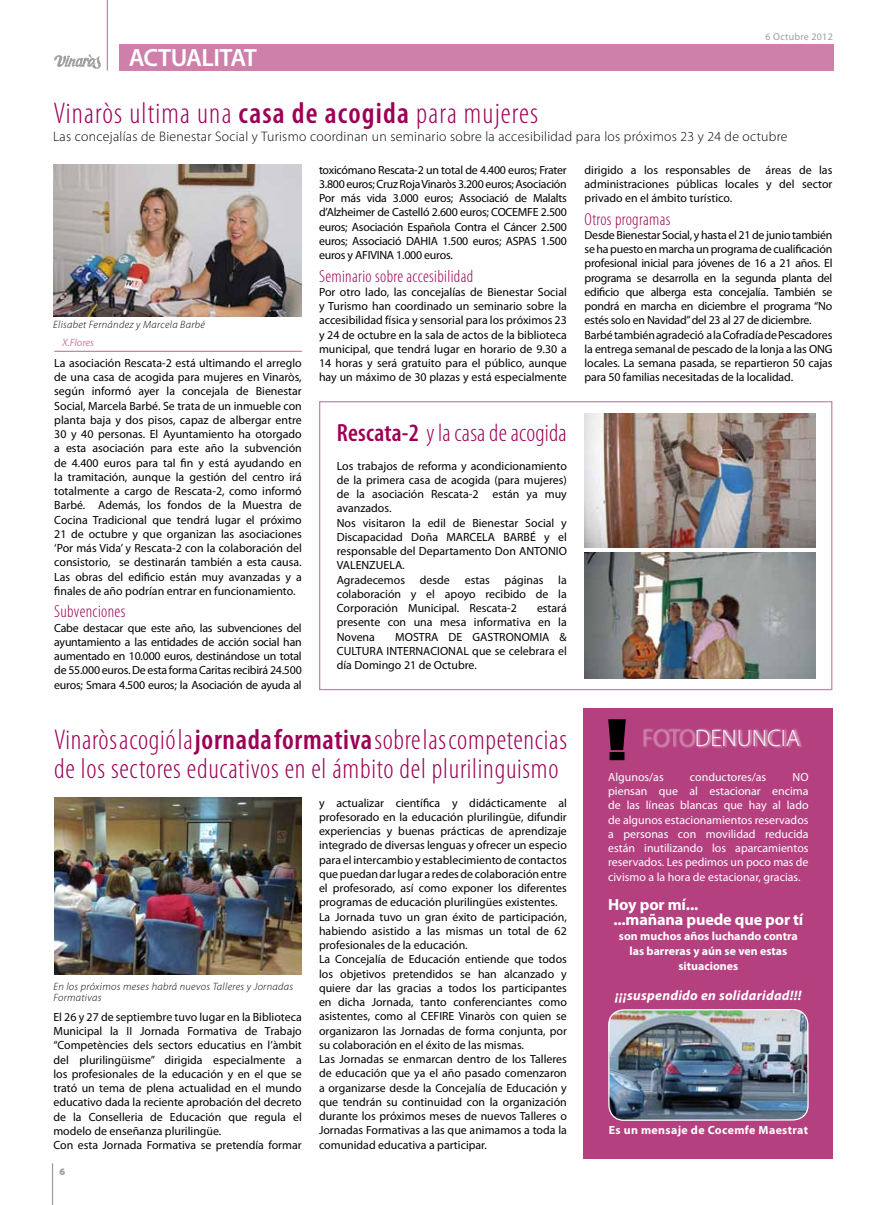
<style>
.page{position:relative;width:886px;height:1205px;background:#fff}
.page>*{position:absolute;margin:0;border:0;box-sizing:border-box;transform-origin:0 0}
.t1{font:300 condensed 30px "Myriad Pro";letter-spacing:.04em;color:#9c0055}
.t2{font:300 condensed 28.75px/28.8px "Myriad Pro";letter-spacing:.025em;color:#9c0055}
.t3{font:300 condensed 25px "Myriad Pro";letter-spacing:.01em;color:#9c0055}
.t4{font:600 25px "Myriad Pro";letter-spacing:-.02em;color:#fff}
.t5{font:300 24px "Myriad Pro";color:#fff}
.t6{font:300 condensed 17.5px "Myriad Pro";letter-spacing:.02em;color:#9c0055}
.t7{font:700 16.25px/15px "Myriad Pro";letter-spacing:-.01em;color:#fff}
.t8{font:300 13.75px "Myriad Pro";letter-spacing:.02em;color:#000}
.t9{font:italic 700 13.75px "Myriad Pro";letter-spacing:.02em;color:#fff}
.t10{font:11.88px/14.2px "Myriad Pro";color:#000;text-align:justify}
.t11{font:11.88px/14.2px "Myriad Pro";letter-spacing:-.02em;color:#000}
.t12{font:11.88px/14.2px "Myriad Pro";color:#fff;text-align:justify}
.t13{font:700 11.88px/15px "Myriad Pro";color:#fff;text-align:center}
.t14{font:700 11.88px "Myriad Pro";letter-spacing:.03em;color:#fff}
.t15{font:italic 300 10.62px/11.2px "Myriad Pro";letter-spacing:.03em;color:#000}
.t16{font:italic 10.62px "Myriad Pro";letter-spacing:-.01em;color:#ce80aa}
.t17{font:10px "Myriad Pro";letter-spacing:.025em;color:#9c9e9f}
.t18{font:900 10px "Myriad Pro";color:#9c9e9f}
.s1{font-weight:600}
.s2{color:#ce80aa}
</style>
<div class="page">
<hr style="left:52px;top:1163px;width:1px;height:42px;background:#9c9e9f">
<svg style="left:54px;top:54px;width:47px;height:15px"></svg>
<div style="left:119px;top:44px;width:714px;height:27px;background:#ce80aa"></div>
<hr style="left:107px;top:0;width:1px;height:71px;background:#ce80aa">
<hr style="left:54px;top:351px;width:248px;height:1px;background:#ce80aa">
<div style="left:584px;top:709px;width:249px;height:450px;background:#b54080"></div>
<div style="left:643px;top:728px;width:159px;height:21px;background:#fff;opacity:.75"></div>
<svg style="left:608px;top:719px;width:18px;height:41px"></svg>
<img style="left:609px;top:1009px;width:199px;height:111px">
<div style="left:608px;top:1009px;width:201px;height:112px;border:1px solid #fff;border-radius:15px"></div>
<img style="left:53px;top:165px;width:249px;height:152px">
<div style="left:319px;top:401px;width:513px;height:289px;border:1px solid #ce80aa"></div>
<img style="left:584px;top:553px;width:231px;height:125px">
<img style="left:584px;top:414px;width:231px;height:134px">
<img style="left:54px;top:798px;width:248px;height:177px">
<h3 class="t4" style="left:129px;top:42px;width:130px">ACTUALITAT</h3>
<p class="t17" style="left:765px;top:31px;width:69px">6 Octubre 2012</p>
<h1 class="t1" style="left:54px;top:95px;width:486px">Vinaròs ultima una <span class="s1">casa de acogida</span> para mujeres</h1>
<p class="t8" style="left:53px;top:128px;width:736px">Las concejalías de Bienestar Social y Turismo coordinan un seminario sobre la accesibilidad para los próximos 23 y 24 de octubre</p>
<p class="t10" style="left:319px;top:162px;width:249px">toxicómano Rescata-2 un total de 4.400 euros; Frater 3.800 euros; Cruz Roja Vinaròs 3.200 euros; Asociación Por más vida 3.000 euros; Associació de Malalts d’Alzheimer de Castelló 2.600 euros; COCEMFE 2.500 euros; Asociación Española Contra el Cáncer 2.500 euros; Associació DAHIA 1.500 euros; ASPAS 1.500 euros y AFIVINA 1.000 euros.</p>
<h3 class="t6" style="left:319px;top:265px;width:156px">Seminario sobre accesibilidad</h3>
<p class="t10" style="left:319px;top:284px;width:249px">Por otro lado, las concejalías de Bienestar Social y Turismo han coordinado un seminario sobre la accesibilidad física y sensorial para los próximos 23 y 24 de octubre en la sala de actos de la biblioteca municipal, que tendrá lugar en horario de 9.30 a 14 horas y será gratuito para el público, aunque hay un máximo de 30 plazas y está especialmente</p>
<p class="t10" style="left:584px;top:162px;width:249px;text-indent:181px">áreas de las administraciones públicas locales y del sector privado en el ámbito turístico.</p>
<h3 class="t6" style="left:584px;top:208px;width:87px">Otros programas</h3>
<p class="t11" style="left:584px;top:227px;width:249px">Desde Bienestar Social, y hasta el 21 de junio también se ha puesto en marcha un programa de cualificación profesional inicial para jóvenes de 16 a 21 años. El programa se desarrolla en la segunda planta del edificio que alberga esta concejalía. También se pondrá en marcha en diciembre el programa “No estés solo en Navidad” del 23 al 27 de diciembre.<br>Barbé también agradeció a la Cofradía de Pescadores la entrega semanal de pescado de la lonja a las ONG locales. La semana pasada, se repartieron 50 cajas para 50 familias necesitadas de la localidad.</p>
<p class="t10" style="left:584px;top:162px;width:168px">dirigido a los responsables de</p>
<p class="t15" style="left:53px;top:319px;width:153px">Elisabet Fernández y Marcela Barbé</p>
<p class="t16" style="left:62px;top:336px;width:33px">X.Flores</p>
<p class="t10" style="left:54px;top:355px;width:249px">La asociación Rescata-2 está ultimando el arreglo de una casa de acogida para mujeres en Vinaròs, según informó ayer la concejala de Bienestar Social, Marcela Barbé. Se trata de un inmueble con planta baja y dos pisos, capaz de albergar entre 30 y 40 personas. El Ayuntamiento ha otorgado a esta asociación para este año la subvención de 4.400 euros para tal fin y está ayudando en la tramitación, aunque la gestión del centro irá totalmente a cargo de Rescata-2, como informó Barbé. Además, los fondos de la Muestra de Cocina Tradicional que tendrá lugar el próximo 21 de octubre y que organizan las asociaciones ‘Por más Vida’ y Rescata-2 con la colaboración del consistorio, se destinarán también a esta causa.<br>Las obras del edificio están muy avanzadas y a finales de año podrían entrar en funcionamiento.</p>
<h3 class="t6" style="left:54px;top:601px;width:73px">Subvenciones</h3>
<p class="t10" style="left:54px;top:620px;width:249px">Cabe destacar que este año, las subvenciones del ayuntamiento a las entidades de acción social han aumentado en 10.000 euros, destinándose un total de 55.000 euros. De esta forma Caritas recibirá 24.500 euros; Smara 4.500 euros; la Asociación de ayuda al</p>
<h3 class="t3" style="left:337px;top:418px;width:231px"><span class="s1">Rescata-2</span> y la casa de acogida</h3>
<p class="t10" style="left:337px;top:458px;width:232px;text-align:left">Los trabajos de reforma y acondicionamiento de la primera casa de acogida (para mujeres) de la asociación Rescata-2 están ya muy avanzados.<br>Nos visitaron la edil de Bienestar Social y<br>Discapacidad Doña MARCELA BARBÉ y el responsable del Departamento Don ANTONIO<br>VALENZUELA.<br>Agradecemos</p>
<p class="t10" style="left:337px;top:572px;width:231px;text-indent:221px">la colaboración y el apoyo recibido de la Corporación Municipal. Rescata-2</p>
<p class="t10" style="left:420px;top:572px;width:31px">desde</p>
<p class="t10" style="left:465px;top:572px;width:27px">estas</p>
<p class="t10" style="left:505px;top:572px;width:40px">páginas</p>
<p class="t10" style="left:337px;top:601px;width:231px;text-indent:200px">estará presente con una mesa informativa en la Novena</p>
<p class="t10" style="left:337px;top:629px;width:231px;text-indent:58px">MOSTRA DE GASTRONOMIA &amp; CULTURA INTERNACIONAL que se celebrara el día Domingo 21 de Octubre.</p>
<h2 class="t2" style="left:54px;top:725px;width:514px">Vinaròs acogió la <span class="s1">jornada formativa</span> sobre las competencias de los sectores educativos en el ámbito del plurilinguismo</h2>
<p class="t10" style="left:319px;top:795px;width:249px;text-align:left">y actualizar científica y didácticamente al profesorado en la educación plurilingüe, difundir experiencias y buenas prácticas de aprendizaje integrado de diversas lenguas y ofrecer un especio para el intercambio y establecimiento de contactos que puedan dar lugar a redes de colaboración entre el profesorado, así como exponer los diferentes programas de educación plurilingües existentes.<br>La Jornada tuvo un gran éxito de participación, habiendo asistido a las mismas un total de 62 profesionales de la educación.<br>La Concejalía de Educación entiende que todos los objetivos pretendidos se han alcanzado y quiere dar las gracias a todos los participantes en dicha Jornada, tanto conferenciantes como asistentes, como al CEFIRE Vinaròs con quien se organizaron las Jornadas de forma conjunta, por su colaboración en el éxito de las mismas.<br>Las Jornadas se enmarcan dentro de los Talleres de educación que ya el año pasado comenzaron a organizarse desde la Concejalía de Educación y que tendrán su continuidad con la organización durante los próximos meses de nuevos Talleres o Jornadas Formativas a las que animamos a toda la comunidad educativa a participar.</p>
<p class="t15" style="left:53px;top:980px;width:241px">En los próximos meses habrá nuevos Talleres y Jornadas<br>Formativas</p>
<p class="t10" style="left:53px;top:1009px;width:250px;text-align:left">El 26 y 27 de septiembre tuvo lugar en la Biblioteca Municipal la II Jornada Formativa de Trabajo “Competències dels sectors educatius en l’àmbit del plurilingüisme” dirigida especialmente a los profesionales de la educación y en el que se trató un tema de plena actualidad en el mundo educativo dada la reciente aprobación del decreto de la Conselleria de Educación que regula el modelo de enseñanza plurilingüe.<br>Con esta Jornada Formativa se pretendía formar</p>
<p class="t18" style="left:59px;top:1165px;width:7px">6</p>
<h3 class="t5" style="left:642px;top:723px;width:160px"><span class="s2">FOTO</span>DENUNCIA</h3>
<p class="t12" style="left:608px;top:770px;width:57px">Algunos/as</p>
<p class="t12" style="left:690px;top:770px;width:78px">conductores/as</p>
<p class="t12" style="left:608px;top:770px;width:202px;text-indent:184px">NO piensan que al estacionar encima de las líneas blancas que hay al lado de algunos estacionamientos reservados a personas con movilidad reducida están inutilizando los aparcamientos reservados. Les pedimos un poco mas de civismo a la hora de estacionar, gracias.</p>
<h3 class="t7" style="left:613px;top:896px;width:191px;text-indent:-5px">Hoy por mí...<br>...mañana puede que por tí</h3>
<p class="t13" style="left:619px;top:928px;width:180px">son muchos años luchando contra las barreras y aún se ven estas situaciones</p>
<p class="t9" style="left:615px;top:986px;width:188px">¡¡¡suspendido en solidaridad!!!</p>
<p class="t14" style="left:609px;top:1122px;width:201px">Es un mensaje de Cocemfe Maestrat</p>
</div>
